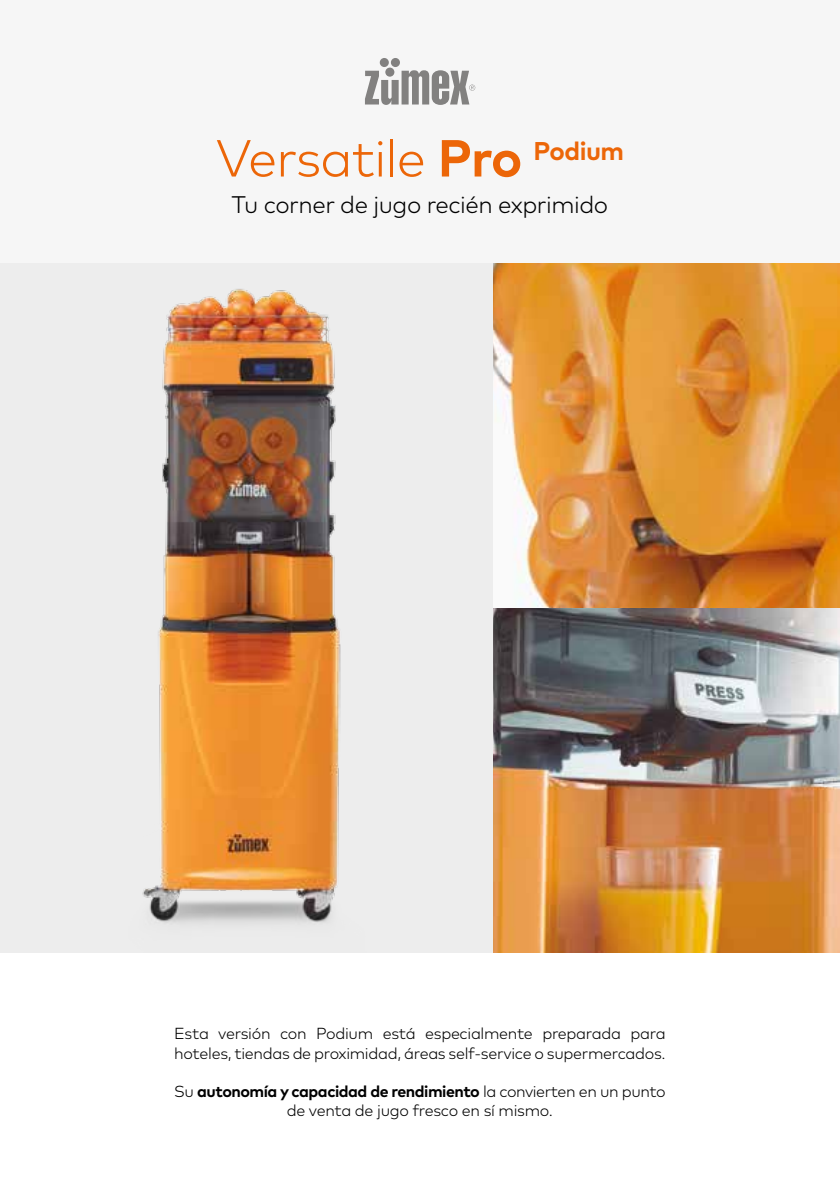
<style>
.page{position:relative;width:840px;height:1191px;background:#fff}
.page>*{position:absolute;margin:0;border:0;box-sizing:border-box;transform-origin:0 0}
.t1{font:300 52px "Mark Pro";letter-spacing:-.02em;color:#ec6608}
.t2{font:300 24px "Mark Pro";letter-spacing:-.02em;color:#000}
.t3{font:300 16px/19.2px "Mark Pro";letter-spacing:-.02em;color:#000}
.s1{font-weight:700}
</style>
<div class="page">
<div style="left:0;top:0;width:839px;height:264px;background:#f6f6f6"></div>
<div style="left:0;top:264px;width:493px;height:688px;background:#ededed"></div>
<img style="left:493px;top:264px;width:346px;height:688px">
<img style="left:142px;top:289px;width:199px;height:636px">
<svg style="left:365px;top:58px;width:110px;height:47px"></svg>
<h1 class="t1" style="left:216px;top:119px;width:409px">Versatile <span class="s1">Pro</span> <sup>Podium</sup></h1>
<h2 class="t2" style="left:231px;top:186px;width:378px">Tu corner de jugo recién exprimido</h2>
<p class="t3" style="left:174px;top:1023px;width:492px">Esta versión con Podium está especialmente preparada para hoteles, tiendas de proximidad, áreas self-service o supermercados.</p>
<p class="t3" style="left:174px;top:1080px;width:492px;text-align:center">Su <span class="s1">autonomía y capacidad de rendimiento</span> la convierten en un punto de venta de jugo fresco en sí mismo.</p>
</div>
